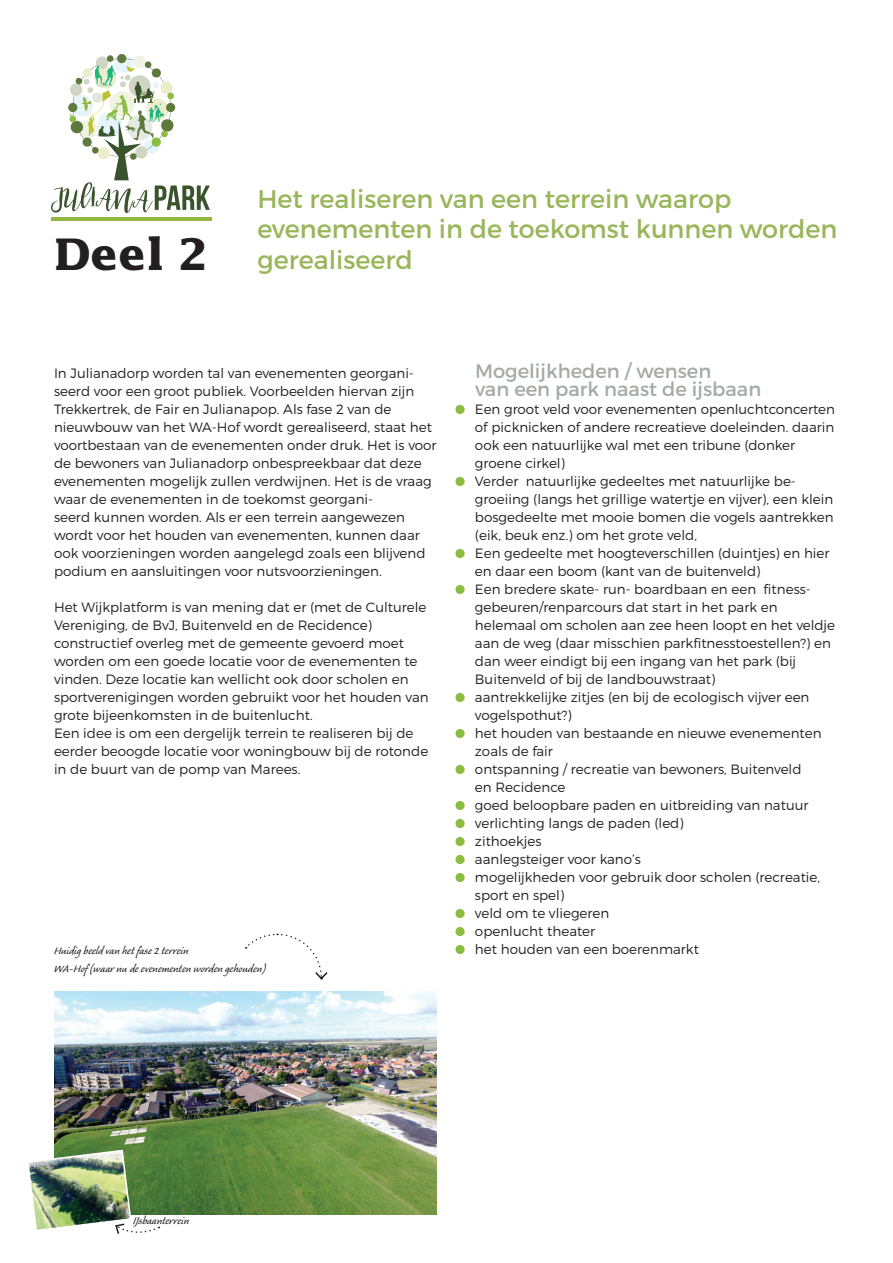
<style>
.page{position:relative;width:893px;height:1263px;background:#fff}
.page>*{position:absolute;margin:0;border:0;box-sizing:border-box;transform-origin:0 0}
.t1{font:700 43.5px "Lucida";color:#231f20}
.t2{font:25.5px/30.6px "Montserrat";color:#99b65a}
.t3{font:19.5px/18px "Montserrat";color:#a4aaa5}
.t4{font:300 13.5px/18px "Montserrat";color:#231f20}
.t5{font:13.5px/18px "Caliban";color:#231f20}
</style>
<div class="page">
<svg style="left:51px;top:54px;width:159px;height:159px"></svg>
<hr style="left:51px;top:217px;width:161px;height:3px;background:#93b83f">
<img style="left:54px;top:991px;width:382px;height:223px">
<svg style="left:246px;top:933px;width:82px;height:47px"></svg>
<img style="left:29px;top:1149px;width:130px;height:85px">
<svg style="left:455px;top:405px;width:10px;height:9px"></svg>
<svg style="left:455px;top:477px;width:10px;height:9px"></svg>
<svg style="left:455px;top:549px;width:10px;height:9px"></svg>
<svg style="left:455px;top:585px;width:10px;height:9px"></svg>
<svg style="left:455px;top:693px;width:10px;height:9px"></svg>
<svg style="left:455px;top:729px;width:10px;height:9px"></svg>
<svg style="left:455px;top:765px;width:10px;height:9px"></svg>
<svg style="left:455px;top:801px;width:10px;height:9px"></svg>
<svg style="left:455px;top:819px;width:10px;height:9px"></svg>
<svg style="left:455px;top:837px;width:10px;height:9px"></svg>
<svg style="left:455px;top:855px;width:10px;height:9px"></svg>
<svg style="left:455px;top:873px;width:10px;height:9px"></svg>
<svg style="left:455px;top:909px;width:10px;height:9px"></svg>
<svg style="left:455px;top:927px;width:10px;height:9px"></svg>
<svg style="left:455px;top:945px;width:10px;height:9px"></svg>
<h1 class="t1" style="left:54px;top:228px;width:156px">Deel 2</h1>
<h2 class="t2" style="left:257px;top:183px;width:581px">Het realiseren van een terrein waarop evenementen in de toekomst kunnen worden gerealiseerd</h2>
<p class="t4" style="left:54px;top:364px;width:384px">In Julianadorp worden tal van evenementen georgani&shy;seerd voor een groot publiek. Voorbeelden hiervan zijn Trekkertrek, de Fair en Julianapop. Als fase 2 van de nieuwbouw van het WA-Hof wordt gerealiseerd, staat het voortbestaan van de evenementen onder druk. Het is voor de bewoners van Julianadorp onbespreekbaar dat deze evenementen mogelijk zullen verdwijnen. Het is de vraag waar de evenementen in de toekomst georgani-<br>seerd kunnen worden. Als er een terrein aangewezen wordt voor het houden van evenementen, kunnen daar ook voorzieningen worden aangelegd zoals een blijvend podium en aansluitingen voor nutsvoorzieningen.</p>
<p class="t4" style="left:54px;top:598px;width:376px">Het Wijkplatform is van mening dat er (met de Culturele Vereniging, de BvJ, Buitenveld en de Recidence) constructief overleg met de gemeente gevoerd moet worden om een goede locatie voor de evenementen te vinden. Deze locatie kan wellicht ook door scholen en sportverenigingen worden gebruikt voor het houden van grote bijeenkomsten in de buitenlucht.<br>Een idee is om een dergelijk terrein te realiseren bij de eerder beoogde locatie voor woningbouw bij de rotonde in de buurt van de pomp van Marees.</p>
<p class="t5" style="left:54px;top:942px;width:213px">Huidig beeld van het fase 2 terrein<br>WA-Hof (waar nu de evenementen worden gehouden)</p>
<h3 class="t3" style="left:475px;top:362px;width:288px">Mogelijkheden / wensen<br>van een park naast de ijsbaan</h3>
<p class="t4" style="left:475px;top:400px;width:362px">Een groot veld voor evenementen openluchtconcerten of picknicken of andere recreatieve doeleinden. daarin ook een natuurlijke wal met een tribune (donker groene cirkel)<br>Verder natuurlijke gedeeltes met natuurlijke be&shy;groeiing (langs het grillige watertje en vijver), een klein bosgedeelte met mooie bomen die vogels aantrekken (eik, beuk enz.) om het grote veld,<br>Een gedeelte met hoogteverschillen (duintjes) en hier en daar een boom (kant van de buitenveld)<br>Een bredere skate- run- boardbaan en een fitness&shy;gebeuren/renparcours dat start in het park en helemaal om scholen aan zee heen loopt en het veldje aan de weg (daar misschien parkfitnesstoestellen?) en dan weer eindigt bij een ingang van het park (bij Buitenveld of bij de landbouwstraat)<br>aantrekkelijke zitjes (en bij de ecologisch vijver een vogelspothut?)<br>het houden van bestaande en nieuwe evenementen zoals de fair<br>ontspanning / recreatie van bewoners, Buitenveld<br>en Recidence<br>goed beloopbare paden en uitbreiding van natuur verlichting langs de paden (led)<br>zithoekjes<br>aanlegsteiger voor kano’s<br>mogelijkheden voor gebruik door scholen (recreatie, sport en spel)<br>veld om te vliegeren<br>openlucht theater<br>het houden van een boerenmarkt</p>
<p class="t5" style="left:133px;top:1212px;width:57px">IJsbaanterrein</p>
</div>
